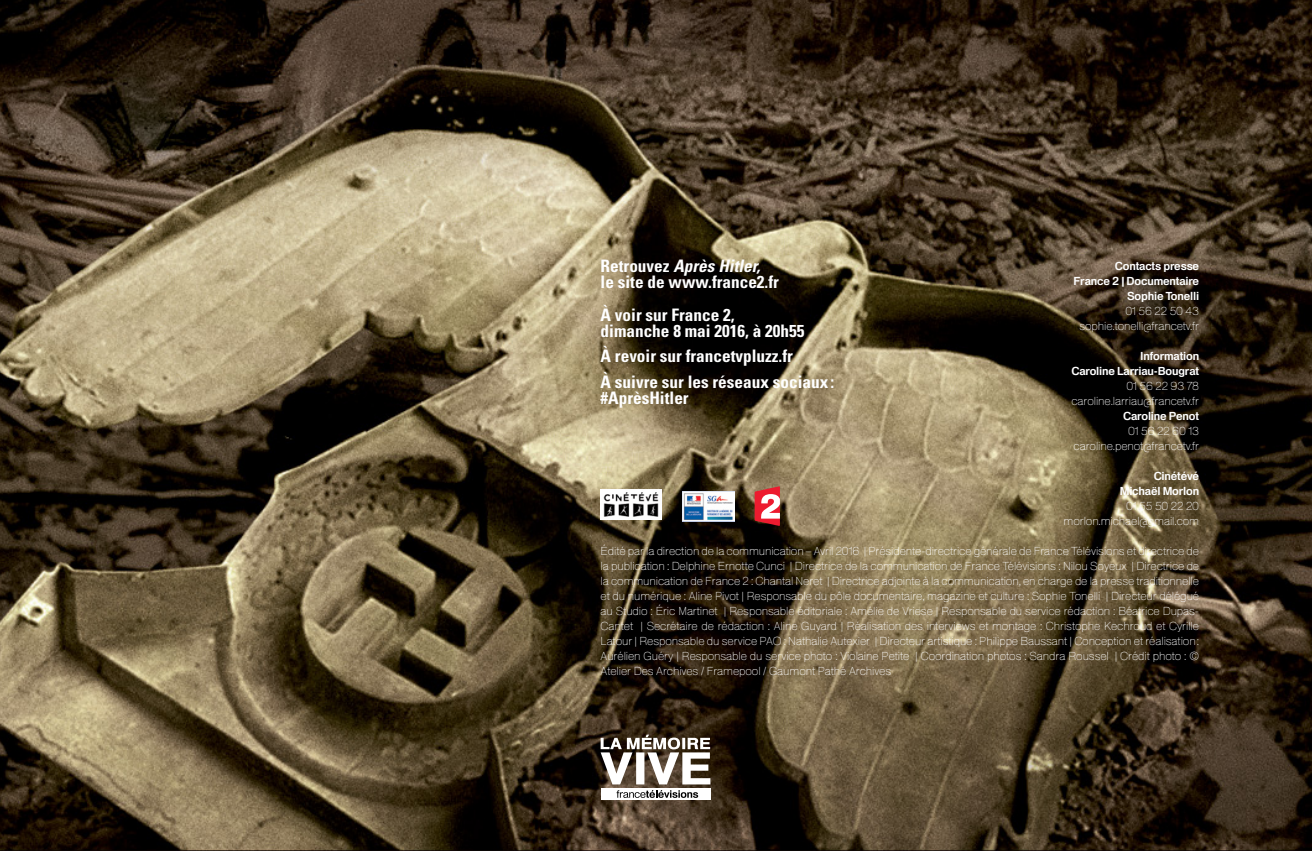
<style>
.page{position:relative;width:1312px;height:851px;background:#fff}
.page>*{position:absolute;margin:0;border:0;box-sizing:border-box;transform-origin:0 0}
.t1{font:700 condensed 17.25px/16.4px "Univers";color:#fff}
.t2{font:100 11.25px/15px "FTV Heldustry";letter-spacing:-.01em;color:#fff;text-align:right}
.t3{font:600 11.25px/15px "FTV Heldustry";letter-spacing:-.01em;color:#fff;text-align:right}
.s1{font-style:italic}
</style>
<div class="page">
<img style="left:0;top:0;width:1311px;height:850px">
<img style="left:600px;top:490px;width:61px;height:29px">
<img style="left:682px;top:491px;width:52px;height:30px">
<svg style="left:754px;top:486px;width:25px;height:40px"></svg>
<svg style="left:600px;top:734px;width:110px;height:50px"></svg>
<div style="left:601px;top:788px;width:110px;height:12px;background:#fff"></div>
<svg style="left:616px;top:790px;width:82px;height:7px"></svg>
<h1 class="t1" style="left:600px;top:257px;width:180px">R e t r o u v e z <span class="s1">Après Hitler, </span>le site de www.france2.fr</h1>
<h1 class="t1" style="left:600px;top:306px;width:205px">À voir sur France 2, dimanche 8 mai 2016, à 20h55</h1>
<h1 class="t1" style="left:600px;top:343px;width:235px;line-height:25.4px">À revoir sur francetvpluzz.fr<br>À suivre sur les réseaux sociaux:</h1>
<h1 class="t1" style="left:600px;top:389px;width:89px">#AprèsHitler</h1>
<p class="t3" style="left:1073px;top:258px;width:127px">Contacts presse<br>France 2 | Documentaire<br>Sophie Tonelli</p>
<p class="t2" style="left:1079px;top:303px;width:121px">01 56 22 50 43 sophie.tonelli@francetv.fr</p>
<p class="t3" style="left:1071px;top:348px;width:129px">Information<br>Caroline Larriau-Bougrat</p>
<p class="t2" style="left:1071px;top:378px;width:129px">01 56 22 93 78 caroline.larriau@francetv.fr</p>
<p class="t3" style="left:1122px;top:408px;width:77px">Caroline Penot</p>
<p class="t2" style="left:1073px;top:423px;width:127px">01 56 22 60 13 caroline.penot@francetv.fr</p>
<p class="t3" style="left:1119px;top:468px;width:81px">Cinétévé<br>Michaël Morlon</p>
<p class="t2" style="left:1063px;top:498px;width:137px">01 55 50 22 20 morlon.michael@gmail.com</p>
<p class="t2" style="left:600px;top:543px;width:600px;text-align:justify">Édité par la direction de la communication – Avril 2016 | Présidente-directrice générale de France Télévisions et directrice de la publication : Delphine Ernotte Cunci | Directrice de la communication de France Télévisions : Nilou Soyeux | Directrice de la communication de France 2 : Chantal Neret | Directrice adjointe à la communication, en charge de la presse traditionnelle et du numérique : Aline Pivot | Responsable du pôle documentaire, magazine et culture : Sophie Tonelli | Directeur délégué au Studio : Éric Martinet | Responsable éditoriale : Amélie de Vriese | Responsable du service rédaction : Béatrice Dupas-Cantet | Secrétaire de rédaction : Aline Guyard | Réalisation des interviews et montage : Christophe Kechroud et Cyrille Latour | Responsable du service PAO : Nathalie Autexier | Directeur artistique : Philippe Baussant | Conception et réalisation:<br>Aurélien Guéry | Responsable du service photo : Violaine Petite | Coordination photos : Sandra Roussel | Crédit photo : © Atelier Des Archives / Framepool / Gaumont Pathé Archives</p>
</div>
